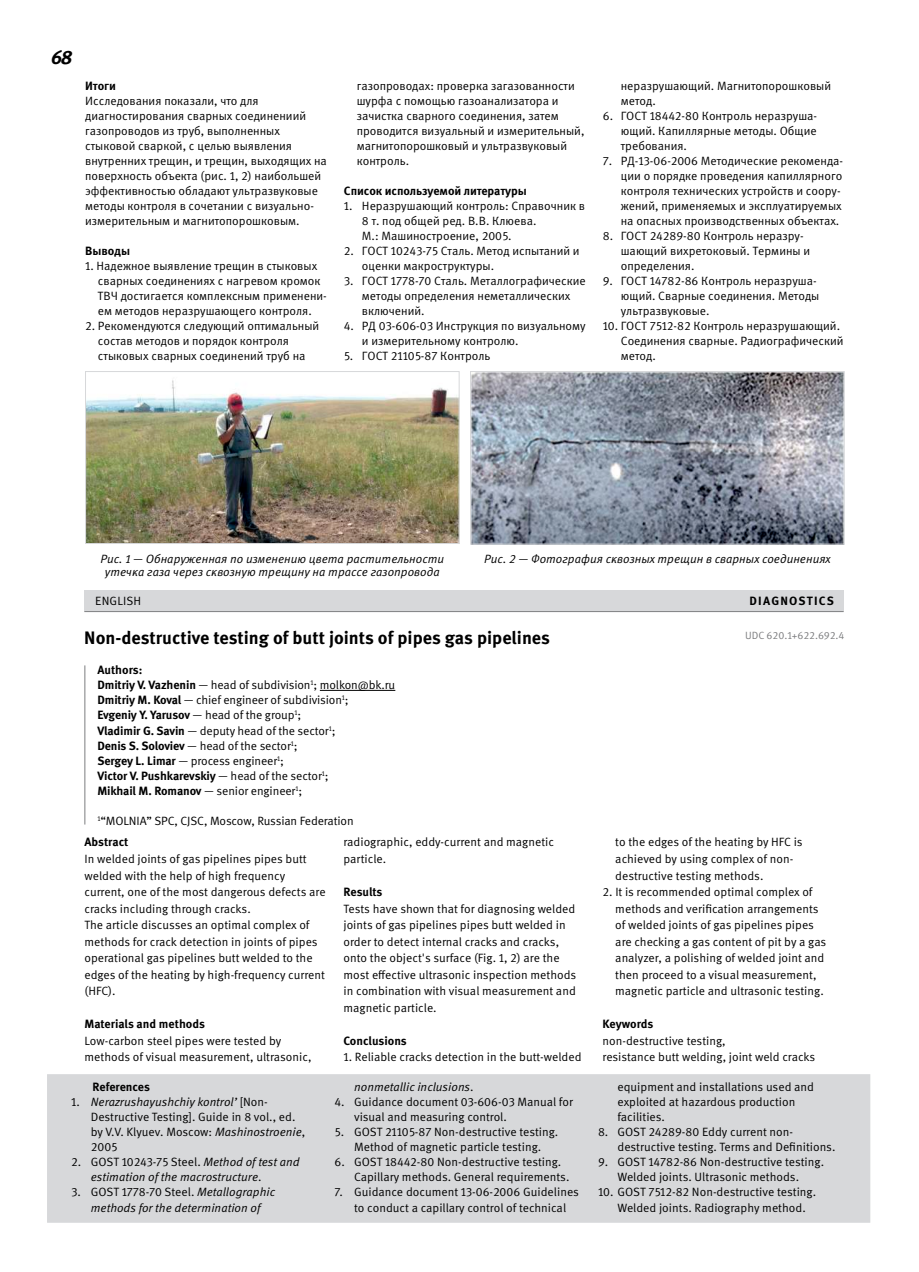
<style>
.page{position:relative;width:919px;height:1272px;background:#fff}
.page>*{position:absolute;margin:0;border:0;box-sizing:border-box;transform-origin:0 0}
.t1{font:italic 700 19.5px "Meta Pro";color:#000}
.t2{font:700 18px "Meta Pro";color:#000}
.t3{font:12px/15px "Meta Pro";color:#000}
.t4{font:italic 12px/15px "Meta Pro";color:#000;text-align:center}
.t5{font:700 12px "Meta Pro";letter-spacing:-.005em;color:#000}
.t6{font:700 12px "Meta Pro";letter-spacing:.1em;color:#000}
.t7{font:10.5px "Meta Pro";letter-spacing:-.005em;color:#7d7e80}
.s1{font-weight:700}
.s2{font-style:italic}
.s3{font-style:normal}
</style>
<div class="page">
<div style="left:47px;top:1074px;width:823px;height:148px;background:#d7d8da"></div>
<hr style="left:320px;top:690px;width:75px;height:1px;background:#000">
<div style="left:84px;top:590px;width:759px;height:21px;background:#d7d8da"></div>
<hr style="left:84px;top:611px;width:759px;height:1px;background:#7d7e80">
<hr style="left:84px;top:665px;width:1px;height:159px;background:#7d7e80">
<img style="left:87px;top:380px;width:370px;height:162px">
<div style="left:85px;top:371px;width:374px;height:173px;border:1px solid #d7d8da"></div>
<img style="left:472px;top:373px;width:370px;height:169px">
<div style="left:470px;top:371px;width:374px;height:173px;border:1px solid #d7d8da"></div>
<h1 class="t1" style="left:51px;top:44px;width:23px">68</h1>
<p class="t5" style="left:85px;top:78px;width:33px">Итоги</p>
<p class="t3" style="left:85px;top:94px;width:243px">Исследования показали, что для диагностирования сварных соединениий газопроводов из труб, выполненных стыковой сваркой, с целью выявления внутренних трещин, и трещин, выходящих на поверхность объекта (рис. 1, 2) наибольшей эффективностью обладают ультразвуковые методы контроля в сочетании с визуально&shy;измерительным и магнитопорошковым.</p>
<p class="t5" style="left:85px;top:243px;width:46px">Выводы</p>
<p class="t3" style="left:98px;top:259px;width:230px;text-indent:-13px">1. Надежное выявление трещин в стыковых сварных соединениях с нагревом кромок ТВЧ достигается комплексным применени&shy;ем методов неразрушающего контроля.</p>
<p class="t3" style="left:98px;top:319px;width:223px;text-indent:-13px">2. Рекомендуются следующий оптимальный состав методов и порядок контроля стыковых сварных соединений труб на</p>
<p class="t3" style="left:356px;top:79px;width:229px">газопроводах: проверка загазованности шурфа с помощью газоанализатора и зачистка сварного соединения, затем проводится визуальный и измерительный, магнитопорошковый и ультразвуковый контроль.</p>
<p class="t5" style="left:344px;top:183px;width:184px">Список используемой литературы</p>
<p class="t3" style="left:362px;top:199px;width:224px;text-indent:-18px">1. Неразрушающий контроль: Справочник в<br>8 т. под общей ред. В.В. Клюева.<br>М.: Машиностроение, 2005.</p>
<p class="t3" style="left:362px;top:244px;width:219px;text-indent:-18px">2. ГОСТ 10243-75 Сталь. Метод испытаний и оценки макроструктуры.</p>
<p class="t3" style="left:362px;top:274px;width:225px;text-indent:-18px">3. ГОСТ 1778-70 Сталь. Металлографические методы определения неметаллических включений.</p>
<p class="t3" style="left:362px;top:319px;width:225px;text-indent:-18px">4. РД 03-606-03 Инструкция по визуальному и измерительному контролю.</p>
<p class="t3" style="left:344px;top:349px;width:148px">5. ГОСТ 21105-87 Контроль</p>
<p class="t3" style="left:620px;top:79px;width:212px">неразрушающий. Магнитопорошковый метод.</p>
<p class="t3" style="left:620px;top:109px;width:198px;text-align:justify;text-indent:-18px">6. ГОСТ 18442-80 Контроль неразруша&shy;ющий. Капиллярные методы. Общие требования.</p>
<p class="t3" style="left:620px;top:154px;width:224px;text-indent:-18px">7. РД-13-06-2006 Методические рекоменда&shy;ции о порядке проведения капиллярного контроля технических устройств и соору&shy;жений, применяемых и эксплуатируемых на опасных производственных объектах.</p>
<p class="t3" style="left:620px;top:229px;width:191px;text-indent:-18px">8. ГОСТ 24289-80 Контроль неразру&shy;шающий вихретоковый. Термины и определения.</p>
<p class="t3" style="left:620px;top:274px;width:200px;text-indent:-18px">9. ГОСТ 14782-86 Контроль неразруша&shy;ющий. Сварные соединения. Методы ультразвуковые.</p>
<p class="t3" style="left:620px;top:319px;width:224px;text-indent:-18px">10. ГОСТ 7512-82 Контроль неразрушающий.<br>Соединения сварные. Радиографический метод.</p>
<p class="t4" style="left:100px;top:552px;width:345px;line-height:13.5px">Рис. 1 — Обнаруженная по изменению цвета растительности утечка газа через сквозную трещину на трассе газопровода</p>
<p class="t4" style="left:484px;top:551px;width:348px">Рис. 2 — Фотография сквозных трещин в сварных соединениях</p>
<p class="t3" style="left:95px;top:594px;width:47px">ENGLISH</p>
<p class="t6" style="left:749px;top:593px;width:86px">DIAGNOSTICS</p>
<h2 class="t2" style="left:84px;top:626px;width:467px">Non-destructive testing of butt joints of pipes gas pipelines</h2>
<p class="t3" style="left:97px;top:663px;width:299px"><span class="s1">Authors:<br>Dmitriy V. Vazhenin</span> — head of subdivision<sup>1</sup>; molkon@bk.ru <span class="s1">Dmitriy M. Koval</span> — chief engineer of subdivision<sup>1</sup>;<br><span class="s1">Evgeniy Y. Yarusov</span> — head of the group<sup>1</sup>;<br><span class="s1">Vladimir G. Savin</span> — deputy head of the sector<sup>1</sup>;<br><span class="s1">Denis S. Soloviev</span> — head of the sector<sup>1</sup>;<br><span class="s1">Sergey L. Limar</span> — process engineer<sup>1</sup>;<br><span class="s1">Victor V. Pushkarevskiy</span> — head of the sector<sup>1</sup>;<br><span class="s1">Mikhail M. Romanov</span> — senior engineer<sup>1</sup>;</p>
<p class="t3" style="left:97px;top:813px;width:258px"><sup>1</sup>“MOLNIA” SPC, CJSC, Moscow, Russian Federation</p>
<p class="t5" style="left:84px;top:834px;width:45px">Abstract</p>
<p class="t3" style="left:84px;top:851px;width:242px;line-height:16.5px">In welded joints of gas pipelines pipes butt welded with the help of high frequency current, one of the most dangerous defects are cracks including through cracks.<br>The article discusses an optimal complex of methods for crack detection in joints of pipes operational gas pipelines butt welded to the edges of the heating by high-frequency current (HFC).</p>
<p class="t5" style="left:84px;top:1016px;width:122px">Materials and methods</p>
<p class="t3" style="left:84px;top:1032px;width:228px;line-height:16.5px">Low-carbon steel pipes were tested by methods of visual measurement, ultrasonic,</p>
<p class="t3" style="left:343px;top:834px;width:212px;line-height:16.5px">radiographic, eddy-current and magnetic particle.</p>
<p class="t5" style="left:343px;top:884px;width:40px">Results</p>
<p class="t3" style="left:343px;top:900px;width:234px;line-height:16.5px">Tests have shown that for diagnosing welded joints of gas pipelines pipes butt welded in order to detect internal cracks and cracks, onto the object's surface (Fig. 1, 2) are the most effective ultrasonic inspection methods in combination with visual measurement and magnetic particle.</p>
<p class="t5" style="left:343px;top:1032px;width:65px">Conclusions</p>
<p class="t3" style="left:343px;top:1049px;width:239px">1. Reliable cracks detection in the butt-welded</p>
<p class="t7" style="left:745px;top:628px;width:101px">UDC 620.1+622.692.4</p>
<p class="t3" style="left:615px;top:834px;width:189px;line-height:16.5px">to the edges of the heating by HFC is achieved by using complex of non&shy;destructive testing methods.</p>
<p class="t3" style="left:615px;top:884px;width:212px;line-height:16.5px;text-indent:-13px">2. It is recommended optimal complex of methods and verification arrangements of welded joints of gas pipelines pipes are checking a gas content of pit by a gas analyzer, a polishing of welded joint and then proceed to a visual measurement, magnetic particle and ultrasonic testing.</p>
<p class="t5" style="left:602px;top:1016px;width:52px">Keywords</p>
<p class="t3" style="left:602px;top:1032px;width:214px;line-height:16.5px">non-destructive testing,<br>resistance butt welding, joint weld cracks</p>
<p class="t5" style="left:93px;top:1079px;width:59px">References</p>
<p class="t3" style="left:91px;top:1095px;width:216px;text-indent:-20px">1. <span class="s2">Nerazrushayushchiy kontrol’</span> [Non-<br>Destructive Testing]. Guide in 8 vol., ed. by V.V. Klyuev. Moscow: <span class="s2">Mashinostroenie</span>,<br>2005</p>
<p class="t4" style="left:91px;top:1155px;width:210px;text-align:left;text-indent:-20px"><span class="s3">2. GOST 10243-75 Steel.</span> Method of test and estimation of the macrostructure<span class="s3">.</span></p>
<p class="t4" style="left:71px;top:1185px;width:205px"><span class="s3">3. GOST 1778-70 Steel.</span> Metallographic methods for the determination of</p>
<p class="t4" style="left:354px;top:1080px;width:121px">nonmetallic inclusions<span class="s3">.</span></p>
<p class="t3" style="left:354px;top:1095px;width:220px;text-indent:-20px">4. Guidance document 03-606-03 Manual for visual and measuring control.</p>
<p class="t3" style="left:334px;top:1125px;width:225px;text-align:center">5. GOST 21105-87 Non-destructive testing.<br>Method of magnetic particle testing.</p>
<p class="t3" style="left:354px;top:1155px;width:217px;text-indent:-20px">6. GOST 18442-80 Non-destructive testing.<br>Capillary methods. General requirements.</p>
<p class="t3" style="left:334px;top:1185px;width:246px;text-align:center">7. Guidance document 13-06-2006 Guidelines to conduct a capillary control of technical</p>
<p class="t3" style="left:617px;top:1080px;width:198px">equipment and installations used and exploited at hazardous production facilities.</p>
<p class="t3" style="left:617px;top:1125px;width:219px;text-indent:-20px">8. GOST 24289-80 Eddy current non&shy;destructive testing. Terms and Definitions.</p>
<p class="t3" style="left:598px;top:1155px;width:227px;text-align:center">9. GOST 14782-86 Non-destructive testing.<br>Welded joints. Ultrasonic methods.</p>
<p class="t3" style="left:617px;top:1185px;width:200px;text-indent:-20px">10. GOST 7512-82 Non-destructive testing.<br>Welded joints. Radiography method.</p>
</div>
